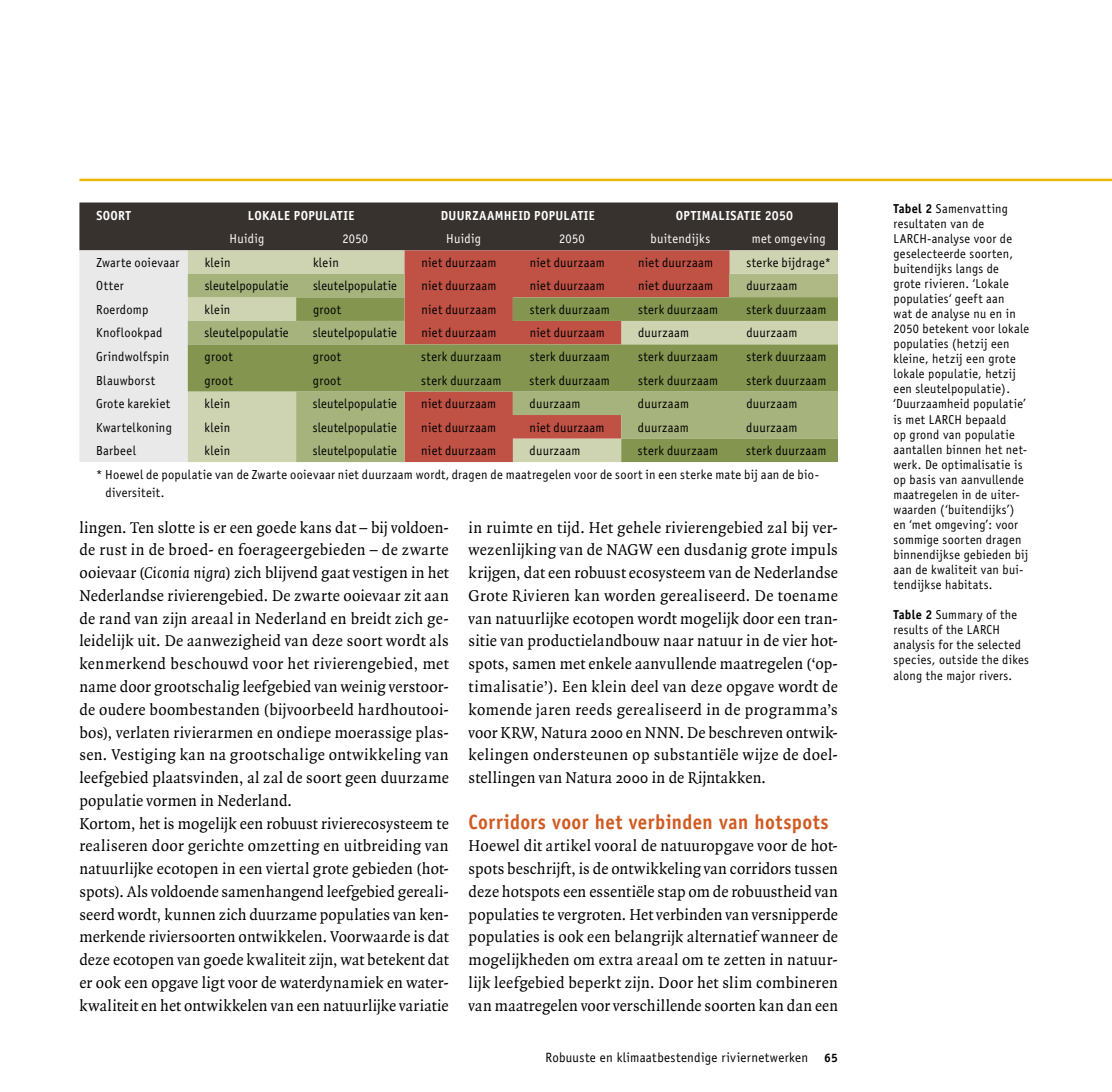
<style>
.page{position:relative;width:1112px;height:1092px;background:#fff}
.page>*{position:absolute;margin:0;border:0;box-sizing:border-box;transform-origin:0 0}
.t1{font:700 20.65px "Officina Sans";letter-spacing:.02em;color:#d05a21;scale:.92 1}
.t2{font:16.8px/22.8px "Quadraat";letter-spacing:.015em;color:#000;text-align:justify;scale:.96 1}
.t3{font:13.47px "Officina Sans";letter-spacing:.02em;color:#000;scale:.96 1}
.t4{font:13.12px/23.4px "Officina Sans ITC";letter-spacing:.02em;color:#000;scale:.95 1}
.t5{font:700 13.12px "Officina Sans";letter-spacing:.025em;color:#fff;scale:.95 1}
.t6{font:13.12px "Officina Sans ITC";letter-spacing:.02em;color:#fff;scale:.95 1}
.t7{font:12.95px/15px "Officina Sans";letter-spacing:.025em;color:#000;scale:.95 1}
.t8{font:700 12.25px "Officina Sans";color:#000}
.s1{font-style:italic}
.s2{font-weight:700}
</style>
<div class="page">
<hr style="left:79px;top:179px;width:1032px;height:2px;background:#f0b700">
<svg style="left:79px;top:202px;width:758px;height:260px;background:#7e7a78"></svg>
<div style="left:188px;top:250px;width:649px;height:24px;background:#ced4b1"></div>
<div style="left:404px;top:250px;width:325px;height:24px;background:#bf5145"></div>
<svg style="left:188px;top:274px;width:541px;height:23px;background:#b5785b"></svg>
<div style="left:729px;top:274px;width:108px;height:23px;background:#aeb986"></div>
<svg style="left:188px;top:297px;width:649px;height:165px;background:#a29b69"></svg>
<p class="t5" style="left:96px;top:207px;width:38px">SOORT</p>
<p class="t5" style="left:248px;top:207px;width:114px">LOKALE POPULATIE</p>
<p class="t5" style="left:441px;top:207px;width:163px">DUURZAAMHEID POPULATIE</p>
<p class="t5" style="left:675px;top:207px;width:125px">OPTIMALISATIE 2050</p>
<p class="t6" style="left:229px;top:231px;width:38px">Huidig</p>
<p class="t6" style="left:342px;top:231px;width:29px">2050</p>
<p class="t6" style="left:446px;top:231px;width:38px">Huidig</p>
<p class="t6" style="left:559px;top:231px;width:29px">2050</p>
<p class="t6" style="left:650px;top:231px;width:64px">buitendijks</p>
<p class="t6" style="left:751px;top:231px;width:79px">met omgeving</p>
<p class="t4" style="left:96px;top:251px;width:89px">Zwarte ooievaar</p>
<p class="t4" style="left:205px;top:251px;width:29px">klein</p>
<p class="t4" style="left:313px;top:251px;width:29px">klein</p>
<p class="t4" style="left:421px;top:251px;width:80px">niet duurzaam</p>
<p class="t4" style="left:529px;top:251px;width:80px">niet duurzaam</p>
<p class="t4" style="left:638px;top:251px;width:80px">niet duurzaam</p>
<p class="t4" style="left:746px;top:251px;width:90px">sterke bijdrage*</p>
<p class="t4" style="left:96px;top:274px;width:30px">Otter</p>
<p class="t4" style="left:205px;top:274px;width:90px">sleutelpopulatie</p>
<p class="t4" style="left:313px;top:274px;width:90px">sleutelpopulatie</p>
<p class="t4" style="left:421px;top:274px;width:80px">niet duurzaam</p>
<p class="t4" style="left:529px;top:274px;width:80px">niet duurzaam</p>
<p class="t4" style="left:638px;top:274px;width:80px">niet duurzaam</p>
<p class="t4" style="left:746px;top:274px;width:55px">duurzaam</p>
<p class="t4" style="left:96px;top:298px;width:56px">Roerdomp</p>
<p class="t4" style="left:205px;top:298px;width:29px">klein</p>
<p class="t4" style="left:313px;top:298px;width:31px">groot</p>
<p class="t4" style="left:421px;top:298px;width:80px">niet duurzaam</p>
<p class="t4" style="left:529px;top:298px;width:86px">sterk duurzaam</p>
<p class="t4" style="left:638px;top:298px;width:86px">sterk duurzaam</p>
<p class="t4" style="left:746px;top:298px;width:86px">sterk duurzaam</p>
<p class="t4" style="left:96px;top:321px;width:71px">Knoflookpad</p>
<p class="t4" style="left:204px;top:321px;width:90px">sleutelpopulatie</p>
<p class="t4" style="left:313px;top:321px;width:90px">sleutelpopulatie</p>
<p class="t4" style="left:421px;top:321px;width:80px">niet duurzaam</p>
<p class="t4" style="left:529px;top:321px;width:80px">niet duurzaam</p>
<p class="t4" style="left:638px;top:321px;width:55px">duurzaam</p>
<p class="t4" style="left:746px;top:321px;width:55px">duurzaam</p>
<p class="t4" style="left:96px;top:345px;width:78px">Grindwolfspin</p>
<p class="t4" style="left:204px;top:345px;width:31px">groot</p>
<p class="t4" style="left:313px;top:345px;width:31px">groot</p>
<p class="t4" style="left:421px;top:345px;width:86px">sterk duurzaam</p>
<p class="t4" style="left:529px;top:345px;width:86px">sterk duurzaam</p>
<p class="t4" style="left:638px;top:345px;width:86px">sterk duurzaam</p>
<p class="t4" style="left:746px;top:345px;width:86px">sterk duurzaam</p>
<p class="t4" style="left:96px;top:368px;width:63px">Blauwborst</p>
<p class="t4" style="left:204px;top:368px;width:31px">groot</p>
<p class="t4" style="left:313px;top:368px;width:31px">groot</p>
<p class="t4" style="left:421px;top:368px;width:86px">sterk duurzaam</p>
<p class="t4" style="left:529px;top:368px;width:86px">sterk duurzaam</p>
<p class="t4" style="left:638px;top:368px;width:86px">sterk duurzaam</p>
<p class="t4" style="left:746px;top:368px;width:86px">sterk duurzaam</p>
<p class="t4" style="left:96px;top:392px;width:79px">Grote karekiet</p>
<p class="t4" style="left:204px;top:392px;width:29px">klein</p>
<p class="t4" style="left:313px;top:392px;width:90px">sleutelpopulatie</p>
<p class="t4" style="left:421px;top:392px;width:80px">niet duurzaam</p>
<p class="t4" style="left:529px;top:392px;width:55px">duurzaam</p>
<p class="t4" style="left:638px;top:392px;width:55px">duurzaam</p>
<p class="t4" style="left:746px;top:392px;width:55px">duurzaam</p>
<p class="t4" style="left:96px;top:415px;width:81px">Kwartelkoning</p>
<p class="t4" style="left:204px;top:415px;width:29px">klein</p>
<p class="t4" style="left:313px;top:415px;width:90px">sleutelpopulatie</p>
<p class="t4" style="left:421px;top:415px;width:80px">niet duurzaam</p>
<p class="t4" style="left:529px;top:415px;width:80px">niet duurzaam</p>
<p class="t4" style="left:637px;top:415px;width:55px">duurzaam</p>
<p class="t4" style="left:746px;top:415px;width:55px">duurzaam</p>
<p class="t4" style="left:96px;top:439px;width:43px">Barbeel</p>
<p class="t4" style="left:204px;top:439px;width:29px">klein</p>
<p class="t4" style="left:313px;top:439px;width:90px">sleutelpopulatie</p>
<p class="t4" style="left:421px;top:439px;width:80px">niet duurzaam</p>
<p class="t4" style="left:529px;top:439px;width:55px">duurzaam</p>
<p class="t4" style="left:637px;top:439px;width:86px">sterk duurzaam</p>
<p class="t4" style="left:96px;top:439px;width:770px;text-indent:650px">sterk duurzaam * Hoewel de populatie van de Zwarte ooievaar niet duurzaam wordt, dragen de maatregelen voor de soort in een sterke mate bij aan de bio-</p>
<p class="t4" style="left:105px;top:481px;width:64px">diversiteit.</p>
<p class="t2" style="left:79px;top:516px;width:386px;text-align:left">lingen. Ten slotte is er een goede kans dat – bij voldoen&shy;de rust in de broed- en foerageergebieden – de zwarte ooievaar (<span class="s1">Ciconia nigra</span>) zich blijvend gaat vestigen in het Nederlandse rivierengebied. De zwarte ooievaar zit aan de rand van zijn areaal in Nederland en breidt zich ge&shy;leidelijk uit. De aanwezigheid van deze soort wordt als kenmerkend beschouwd voor het rivierengebied, met name door grootschalig leefgebied van weinig verstoor&shy;de oudere boombestanden (bijvoorbeeld hardhoutooi&shy;bos), verlaten rivierarmen en ondiepe moerassige plas&shy;sen. Vestiging kan na grootschalige ontwikkeling van leefgebied plaatsvinden, al zal de soort geen duurzame populatie vormen in Nederland.<br>Kortom, het is mogelijk een robuust rivierecosysteem te realiseren door gerichte omzetting en uitbreiding van natuurlijke ecotopen in een viertal grote gebieden (hot&shy;spots). Als voldoende samenhangend leefgebied gereali&shy;seerd wordt, kunnen zich duurzame populaties van ken&shy;merkende riviersoorten ontwikkelen. Voorwaarde is dat deze ecotopen van goede kwaliteit zijn, wat betekent dat er ook een opgave ligt voor de waterdynamiek en water&shy;kwaliteit en het ontwikkelen van een natuurlijke variatie</p>
<p class="t2" style="left:468px;top:516px;width:386px">in ruimte en tijd. Het gehele rivierengebied zal bij ver&shy;wezenlijking van de NAGW een dusdanig grote impuls krijgen, dat een robuust ecosysteem van de Nederlandse Grote Rivieren kan worden gerealiseerd. De toename van natuurlijke ecotopen wordt mogelijk door een tran&shy;sitie van productielandbouw naar natuur in de vier hot&shy;spots, samen met enkele aanvullende maatregelen (‘op&shy;timalisatie’). Een klein deel van deze opgave wordt de komende jaren reeds gerealiseerd in de programma’s voor KRW, Natura 2000 en NNN. De beschreven ontwik&shy;kelingen ondersteunen op substantiële wijze de doel&shy;stellingen van Natura 2000 in de Rijntakken.</p>
<p class="t1" style="left:468px;top:808px;width:393px">Corridors voor het verbinden van hotspots</p>
<p class="t2" style="left:468px;top:835px;width:386px">Hoewel dit artikel vooral de natuuropgave voor de hot&shy;spots beschrijft, is de ontwikkeling van corridors tussen deze hotspots een essentiële stap om de robuustheid van populaties te vergroten. Het verbinden van versnipperde populaties is ook een belangrijk alternatief wanneer de mogelijkheden om extra areaal om te zetten in natuur&shy;lijk leefgebied beperkt zijn. Door het slim combineren van maatregelen voor verschillende soorten kan dan een</p>
<p class="t3" style="left:545px;top:1049px;width:275px">Robuuste en klimaatbestendige riviernetwerken</p>
<p class="t8" style="left:824px;top:1049px;width:15px">65</p>
<p class="t7" style="left:893px;top:201px;width:144px"><span class="s2">Tabel 2</span> Samenvatting resultaten van de<br>LARCH-analyse voor de geselecteerde soorten, buitendijks langs de grote rivieren. ‘Lokale populaties‘ geeft aan<br>wat de analyse nu en in<br>2050 betekent voor lokale populaties (hetzij een kleine, hetzij een grote lokale populatie, hetzij een sleutelpopulatie). ‘Duurzaamheid populatie’ is met LARCH bepaald<br>op grond van populatie aantallen binnen het net&shy;werk. De optimalisatie is op basis van aanvullende maatregelen in de uiter&shy;waarden (‘buitendijks’) en ‘met omgeving’: voor sommige soorten dragen binnendijkse gebieden bij aan de kwaliteit van bui&shy;tendijkse habitats.</p>
<p class="t7" style="left:893px;top:607px;width:144px"><span class="s2">Table 2</span> Summary of the results of the LARCH analysis for the selected species, outside the dikes along the major rivers.</p>
</div>
